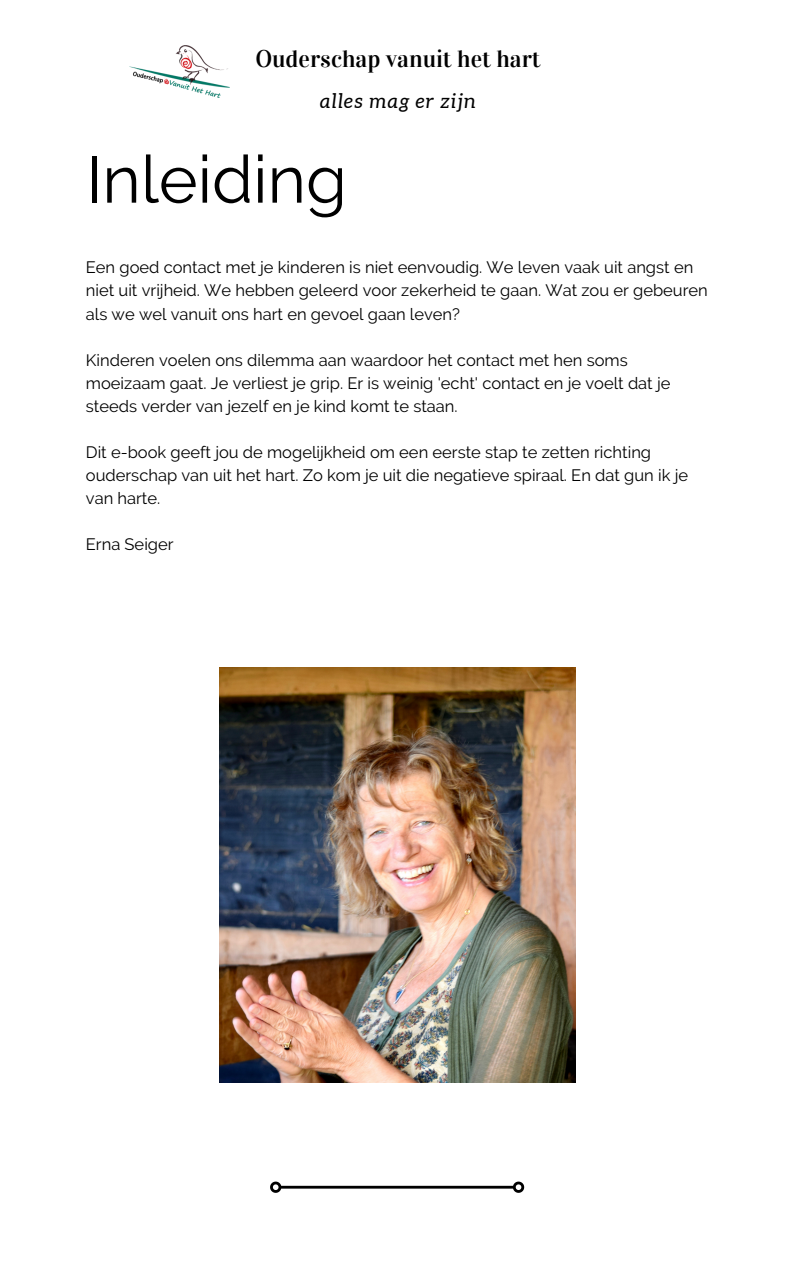
<style>
.page{position:relative;width:794px;height:1266px;background:#fff}
.page>*{position:absolute;margin:0;border:0;box-sizing:border-box;transform-origin:0 0}
.t1{font:66px "Raleway";color:#000}
.t2{font:24px "Vidaloka";color:#000}
.t3{font:italic 20.25px "Aleo";letter-spacing:.06em;color:#000}
.t4{font:16.5px/23.1px "Raleway";color:#000}
</style>
<div class="page">
<img style="left:129px;top:45px;width:101px;height:53px">
<hr style="left:281px;top:1185px;width:231px;height:3px;background:#000">
<svg style="left:270px;top:1181px;width:13px;height:12px"></svg>
<svg style="left:510px;top:1181px;width:15px;height:12px"></svg>
<img style="left:220px;top:668px;width:355px;height:414px">
<p class="t2" style="left:255px;top:45px;width:287px">Ouderschap vanuit het hart</p>
<p class="t3" style="left:320px;top:89px;width:157px">alles mag er zijn</p>
<p class="t1" style="left:86px;top:141px;width:262px">Inleiding</p>
<p class="t4" style="left:86px;top:256px;width:623px">Een goed contact met je kinderen is niet eenvoudig. We leven vaak uit angst en niet uit vrijheid. We hebben geleerd voor zekerheid te gaan. Wat zou er gebeuren als we wel vanuit ons hart en gevoel gaan leven?</p>
<p class="t4" style="left:86px;top:348px;width:585px">Kinderen voelen ons dilemma aan waardoor het contact met hen soms moeizaam gaat. Je verliest je grip. Er is weinig 'echt' contact en je voelt dat je steeds verder van jezelf en je kind komt te staan.</p>
<p class="t4" style="left:86px;top:441px;width:603px">Dit e-book geeft jou de mogelijkheid om een eerste stap te zetten richting ouderschap van uit het hart. Zo kom je uit die negatieve spiraal. En dat gun ik je van harte.</p>
<p class="t4" style="left:86px;top:533px;width:89px">Erna Seiger</p>
</div>
